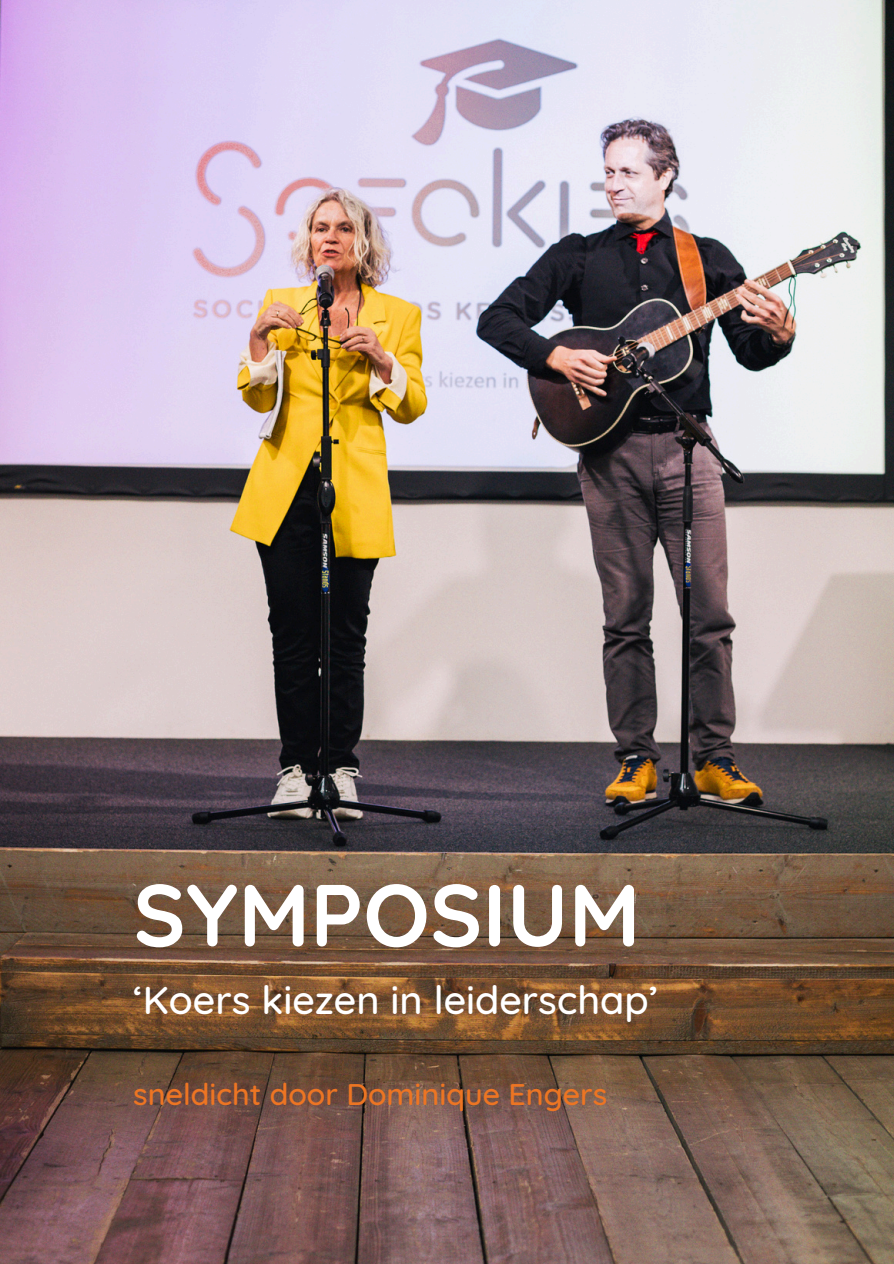
<style>
.page{position:relative;width:894px;height:1264px;background:#fff}
.page>*{position:absolute;margin:0;border:0;box-sizing:border-box;transform-origin:0 0}
.t1{font:700 87.9px "Quicksand";color:#fff}
.t2{font:500 39.45px "Quicksand";color:#fff}
.t3{font:500 30.45px "Quicksand";color:#ed7523}
</style>
<div class="page">
<img style="left:0;top:0;width:893px;height:1263px">
<p class="t1" style="left:133px;top:858px;width:508px">SYMPOSIUM</p>
<h3 class="t2" style="left:133px;top:975px;width:526px">‘Koers kiezen in leiderschap’</h3>
<p class="t3" style="left:133px;top:1074px;width:475px">sneldicht door Dominique Engers</p>
</div>
